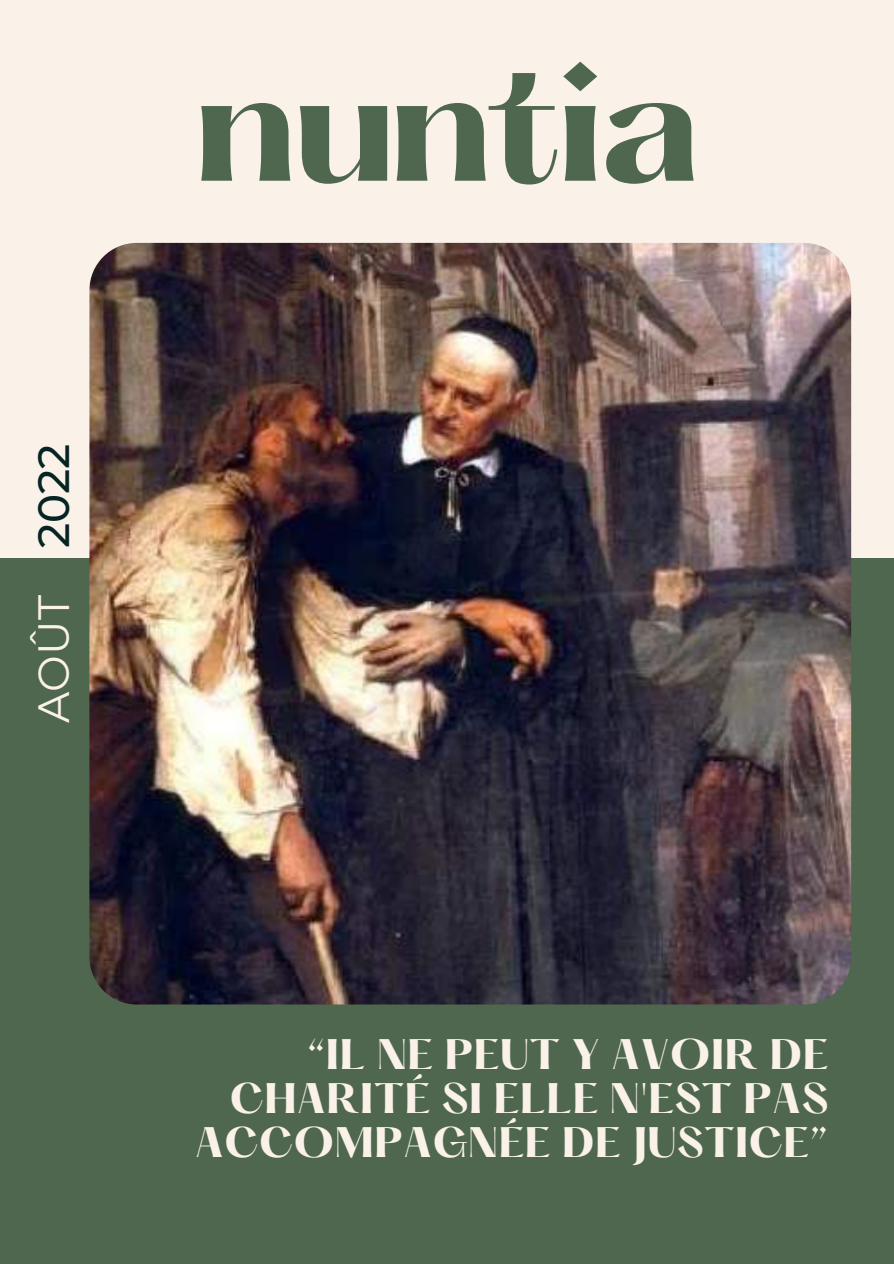
<style>
.page{position:relative;width:894px;height:1264px;background:#fff}
.page>*{position:absolute;margin:0;border:0;box-sizing:border-box;transform-origin:0 0}
.t1{font:700 152.55px "Hatton";letter-spacing:-.05em;color:#4f674f}
.t2{font:500 43.65px "Montserrat";color:#062424}
.t3{font:43.65px "Montserrat";color:#faf2e9}
.t4{font:700 37.35px/44px "Hatton";color:#faf2e9;text-align:right}
</style>
<div class="page">
<div style="left:0;top:0;width:893px;height:570px;background:#faf2e9"></div>
<div style="left:0;top:558px;width:893px;height:705px;background:#4f674f"></div>
<img style="left:89px;top:243px;width:761px;height:761px;border-radius:47px">
<p class="t2" style="left:27px;top:548px;width:106px;rotate:-90deg">2022</p>
<p class="t3" style="left:27px;top:723px;width:129px;rotate:-90deg">AOÛT</p>
<h1 class="t1" style="left:193px;top:49px;width:510px">nuntia</h1>
<p class="t4" style="left:195px;top:1036px;width:635px">“IL NE PEUT Y AVOIR DE<br>CHARITÉ SI ELLE N'EST PAS<br>ACCOMPAGNÉE DE JUSTICE”</p>
</div>
